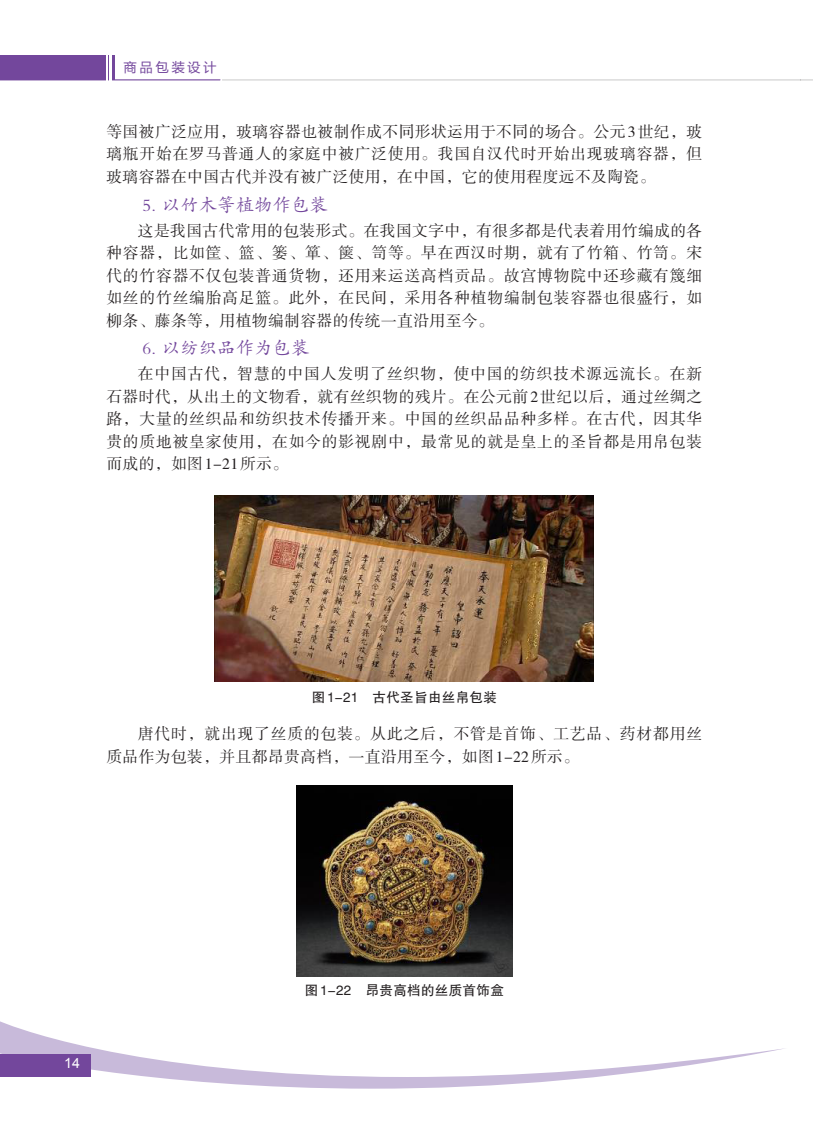
<style>
.page{position:relative;width:813px;height:1132px;background:#fff}
.page>*{position:absolute;margin:0;border:0;box-sizing:border-box;transform-origin:0 0}
.t1{font:18px "FZKTK GBK1 0";letter-spacing:.025em;color:#73479c}
.t2{font:15.75px/22.5px "FZSSK GBK1 0";letter-spacing:.05em;color:#231f20;text-align:justify}
.t3{font:14.1px "Arial";color:#fff}
.t4{font:13.5px "FZHTK GBK1 0";letter-spacing:.025em;color:#231f20}
.t5{font:13.5px "FZLTHK GBK1 0";letter-spacing:.18em;color:#73479c}
</style>
<div class="page">
<svg style="left:0;top:1021px;width:785px;height:67px"></svg>
<div style="left:0;top:1053px;width:91px;height:23px;background:#73479c"></div>
<hr style="left:0;top:79px;width:220px;height:1px;background:#73479c">
<div style="left:0;top:55px;width:115px;height:25px;background:#73479c"></div>
<hr style="left:109px;top:55px;width:3px;height:26px;background:#fff">
<svg style="left:106px;top:55px;width:1px;height:25px"></svg>
<hr style="left:222px;top:79px;width:577px;height:1px;background:#231f20">
<svg style="left:799px;top:79px;width:13px;height:1px"></svg>
<img style="left:215px;top:495px;width:378px;height:186px">
<img style="left:296px;top:785px;width:216px;height:191px">
<p class="t5" style="left:123px;top:60px;width:95px">商品包装设计</p>
<p class="t2" style="left:106px;top:121px;width:597px">等国被广泛应用，玻璃容器也被制作成不同形状运用于不同的场合。公元3世纪，玻璃瓶开始在罗马普通人的家庭中被广泛使用。我国自汉代时开始出现玻璃容器，但玻璃容器在中国古代并没有被广泛使用，在中国，它的使用程度远不及陶瓷。</p>
<p class="t1" style="left:142px;top:195px;width:187px">5. 以竹木等植物作包装</p>
<p class="t2" style="left:106px;top:220px;width:597px;text-indent:32px">这是我国古代常用的包装形式。在我国文字中，有很多都是代表着用竹编成的各种容器，比如筐、篮、篓、箪、箧、笥等。早在西汉时期，就有了竹箱、竹笥。宋代的竹容器不仅包装普通货物，还用来运送高档贡品。故宫博物院中还珍藏有篾细如丝的竹丝编胎高足篮。此外，在民间，采用各种植物编制包装容器也很盛行，如柳条、藤条等，用植物编制容器的传统一直沿用至今。</p>
<p class="t1" style="left:142px;top:338px;width:168px">6. 以纺织品作为包装</p>
<p class="t2" style="left:106px;top:363px;width:597px;text-indent:32px">在中国古代，智慧的中国人发明了丝织物，使中国的纺织技术源远流长。在新石器时代，从出土的文物看，就有丝织物的残片。在公元前2世纪以后，通过丝绸之路，大量的丝织品和纺织技术传播开来。中国的丝织品品种多样。在古代，因其华贵的质地被皇家使用，在如今的影视剧中，最常见的就是皇上的圣旨都是用帛包装而成的，如图1-21所示。</p>
<p class="t4" style="left:311px;top:689px;width:186px">图1-21 古代圣旨由丝帛包装</p>
<p class="t2" style="left:106px;top:723px;width:597px;text-indent:32px">唐代时，就出现了丝质的包装。从此之后，不管是首饰、工艺品、药材都用丝质品作为包装，并且都昂贵高档，一直沿用至今，如图1-22所示。</p>
<p class="t3" style="left:64px;top:1053px;width:18px">14</p>
<p class="t4" style="left:305px;top:982px;width:200px">图1-22 昂贵高档的丝质首饰盒</p>
</div>
